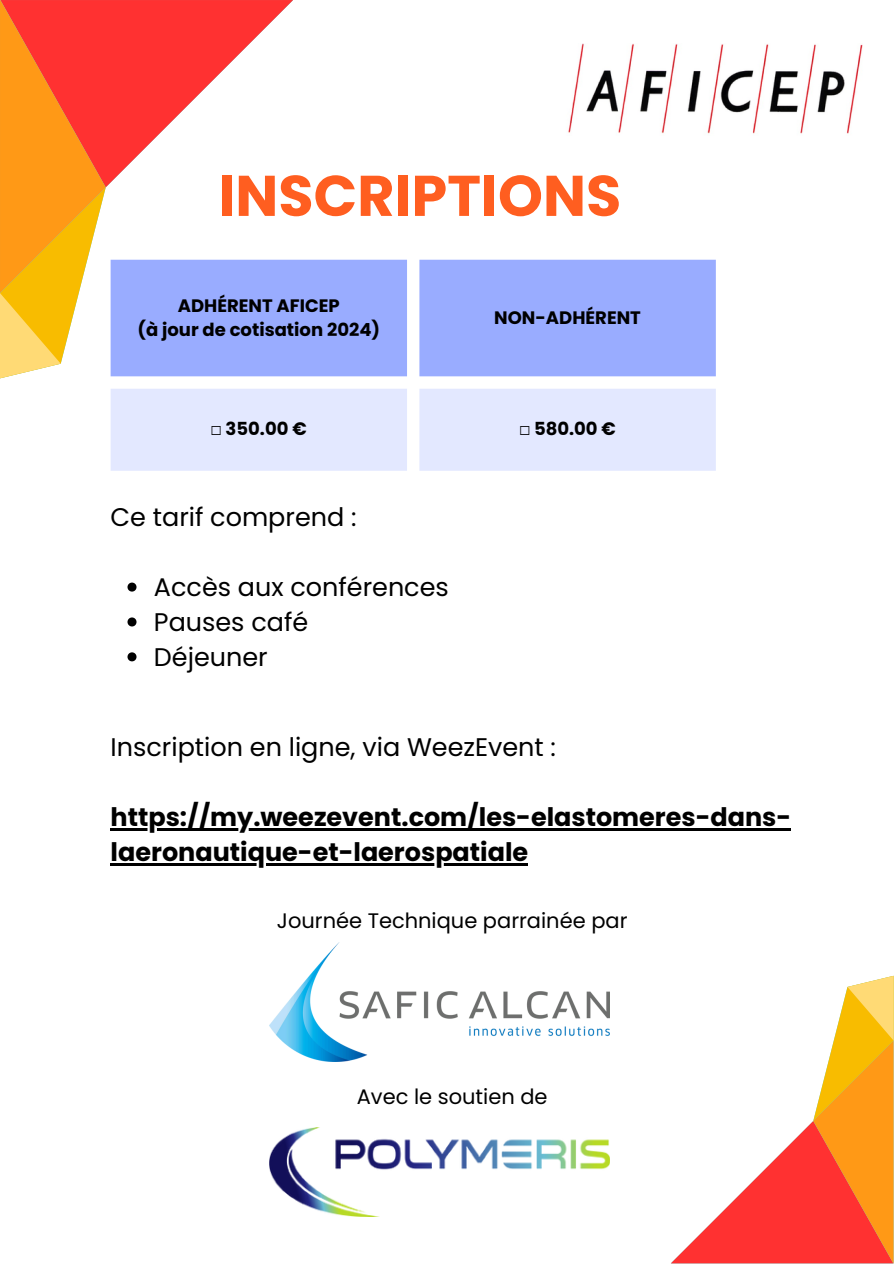
<style>
.page{position:relative;width:894px;height:1264px;background:#fff}
.page>*{position:absolute;margin:0;border:0;box-sizing:border-box;transform-origin:0 0}
.t1{font:700 57.3px "Poppins";color:#ff5e20}
.t2{font:25.5px "Poppins";color:#000}
.t3{font:700 25.5px "Poppins";color:#000}
.t4{font:21px "Poppins";color:#000}
.t5{font:700 18px "Poppins";color:#000}
.s1{font-family:"Free Mono";font-weight:400}
</style>
<div class="page">
<svg style="left:671px;top:976px;width:222px;height:287px"></svg>
<svg style="left:110px;top:259px;width:182px;height:118px"></svg>
<svg style="left:106px;top:0;width:186px;height:187px;fill:#ff3535"></svg>
<svg style="left:0;top:0;width:106px;height:378px"></svg>
<img style="left:568px;top:43px;width:295px;height:91px">
<div style="left:111px;top:260px;width:604px;height:116px;background:#99acff"></div>
<div style="left:111px;top:389px;width:604px;height:82px;background:#e3e8ff"></div>
<svg style="left:127px;top:582px;width:9px;height:9px"></svg>
<svg style="left:127px;top:617px;width:9px;height:9px"></svg>
<svg style="left:127px;top:652px;width:9px;height:9px"></svg>
<hr style="left:111px;top:828px;width:680px;height:2px;background:#000">
<hr style="left:111px;top:862px;width:417px;height:3px;background:#000">
<img style="left:270px;top:1127px;width:339px;height:89px">
<img style="left:270px;top:942px;width:339px;height:119px">
<p class="t1" style="left:218px;top:156px;width:404px">INSCRIPTIONS</p>
<p class="t5" style="left:178px;top:292px;width:163px">ADHÉRENT AFICEP</p>
<h1 class="t5" style="left:137px;top:317px;width:244px">(à jour de cotisation 2024)</h1>
<p class="t5" style="left:494px;top:305px;width:148px">NON-ADHÉRENT</p>
<p class="t5" style="left:211px;top:416px;width:97px"><span class="s1">☐</span> 350.00 €</p>
<p class="t5" style="left:519px;top:416px;width:98px"><span class="s1">☐</span> 580.00 €</p>
<p class="t2" style="left:111px;top:499px;width:247px">Ce tarif comprend :</p>
<h3 class="t2" style="left:154px;top:569px;width:296px">Accès aux conférences</h3>
<p class="t2" style="left:154px;top:604px;width:156px">Pauses café</p>
<p class="t2" style="left:154px;top:639px;width:115px">Déjeuner</p>
<p class="t2" style="left:111px;top:729px;width:447px">Inscription en ligne, via WeezEvent :</p>
<h3 class="t3" style="left:111px;top:799px;width:682px">https://my.weezevent.com/les-elastomeres-dans-</h3>
<h2 class="t3" style="left:111px;top:833px;width:419px">laeronautique-et-laerospatiale</h2>
<p class="t4" style="left:277px;top:905px;width:352px">Journée Technique parrainée par</p>
<p class="t4" style="left:357px;top:1081px;width:192px">Avec le soutien de</p>
</div>
